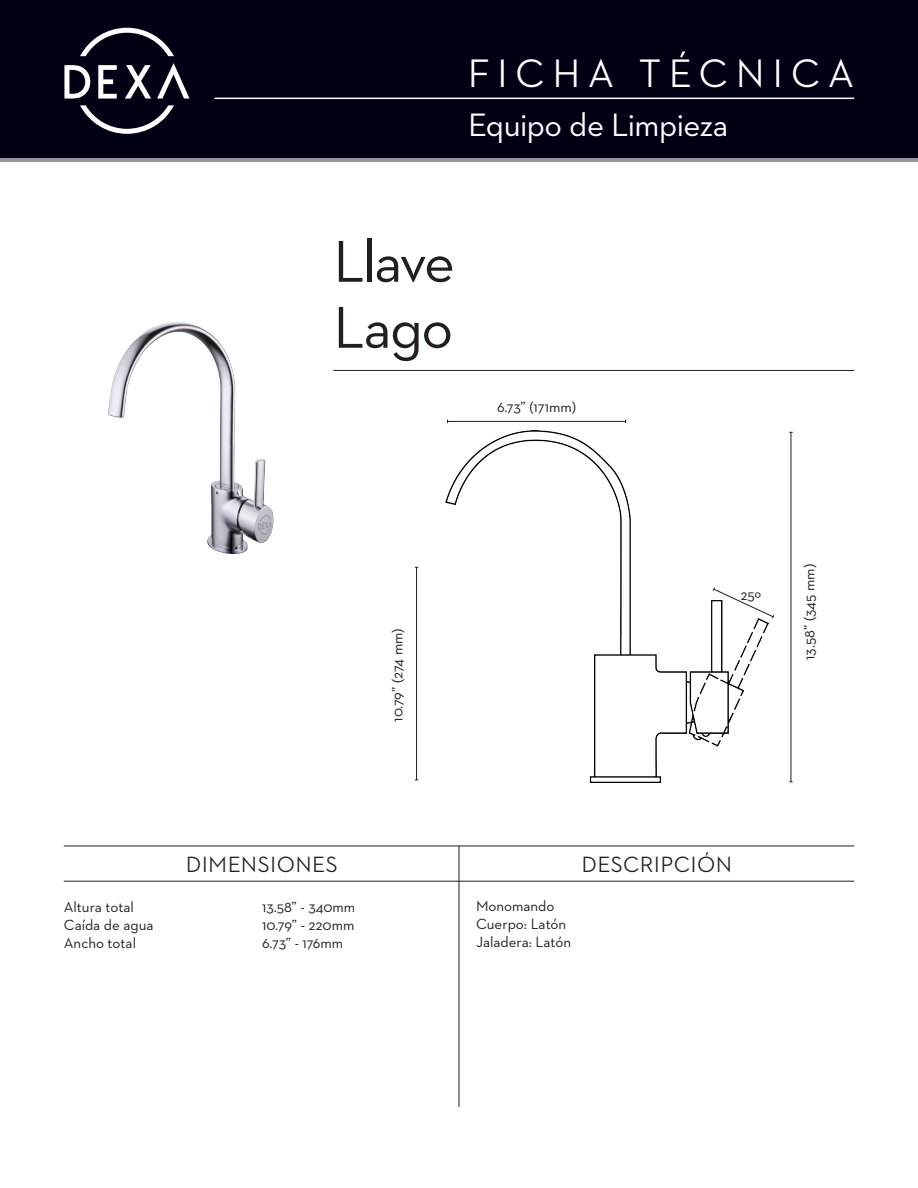
<style>
.page{position:relative;width:918px;height:1188px;background:#fff}
.page>*{position:absolute;margin:0;border:0;box-sizing:border-box;transform-origin:0 0}
.t1{font:60px "Neutraface 2 Text";letter-spacing:-.035em;color:#231f20}
.t2{font:500 40.5px "Neutraface 2 Display";letter-spacing:.2em;color:#fff}
.t3{font:33px "Neutraface 2 Text";letter-spacing:-.015em;color:#fff}
.t4{font:500 22.5px "Neutraface 2 Display";letter-spacing:.045em;color:#231f20}
.t5{font:15px "Neutraface 2 Text";color:#231f20}
</style>
<div class="page">
<div style="left:0;top:0;width:918px;height:162px;background:#000015"></div>
<hr style="left:0;top:158px;width:918px;height:4px;background:#95979a">
<svg style="left:64px;top:65px;width:26px;height:34px"></svg>
<svg style="left:98px;top:65px;width:19px;height:34px"></svg>
<svg style="left:125px;top:65px;width:26px;height:34px"></svg>
<svg style="left:157px;top:63px;width:33px;height:36px"></svg>
<svg style="left:80px;top:28px;width:94px;height:28px"></svg>
<svg style="left:80px;top:105px;width:94px;height:29px"></svg>
<hr style="left:215px;top:98px;width:639px;height:1px;background:#fff">
<hr style="left:64px;top:846px;width:790px;height:1px;background:#231f20">
<hr style="left:64px;top:881px;width:790px;height:1px;background:#231f20">
<hr style="left:459px;top:846px;width:1px;height:261px;background:#231f20">
<hr style="left:333px;top:370px;width:521px;height:1px;background:#231f20">
<img style="left:108px;top:322px;width:166px;height:232px">
<img style="left:446px;top:430px;width:322px;height:353px">
<hr style="left:791px;top:432px;width:1px;height:350px;background:#231f20">
<hr style="left:416px;top:567px;width:1px;height:213px;background:#231f20">
<hr style="left:448px;top:421px;width:178px;height:1px;background:#231f20">
<svg style="left:712px;top:587px;width:63px;height:32px"></svg>
<p class="t2" style="left:468px;top:51px;width:388px">FICHA TÉCNICA</p>
<p class="t3" style="left:468px;top:104px;width:262px">Equipo de Limpieza</p>
<p class="t1" style="left:333px;top:224px;width:123px">Llave</p>
<p class="t1" style="left:333px;top:290px;width:122px">Lago</p>
<p class="t5" style="left:497px;top:398px;width:81px">6.73” (171mm)</p>
<p class="t5" style="left:388px;top:722px;width:95px;rotate:-90deg">10.79” (274 mm)</p>
<p class="t5" style="left:740px;top:585px;width:22px">25º</p>
<p class="t5" style="left:800px;top:660px;width:97px;rotate:-90deg">13.58” (345 mm)</p>
<p class="t5" style="left:64px;top:897px;width:72px">Altura total</p>
<p class="t5" style="left:64px;top:915px;width:91px">Caída de agua</p>
<p class="t5" style="left:64px;top:933px;width:74px">Ancho total</p>
<p class="t4" style="left:186px;top:852px;width:153px">DIMENSIONES</p>
<p class="t4" style="left:582px;top:852px;width:152px">DESCRIPCIÓN</p>
<p class="t5" style="left:262px;top:897px;width:95px">13.58” - 340mm</p>
<p class="t5" style="left:262px;top:915px;width:94px">10.79” - 220mm</p>
<p class="t5" style="left:262px;top:933px;width:83px">6.73” - 176mm</p>
<p class="t5" style="left:476px;top:897px;width:80px">Monomando</p>
<p class="t5" style="left:476px;top:915px;width:92px">Cuerpo: Latón</p>
<p class="t5" style="left:476px;top:933px;width:97px">Jaladera: Latón</p>
</div>
